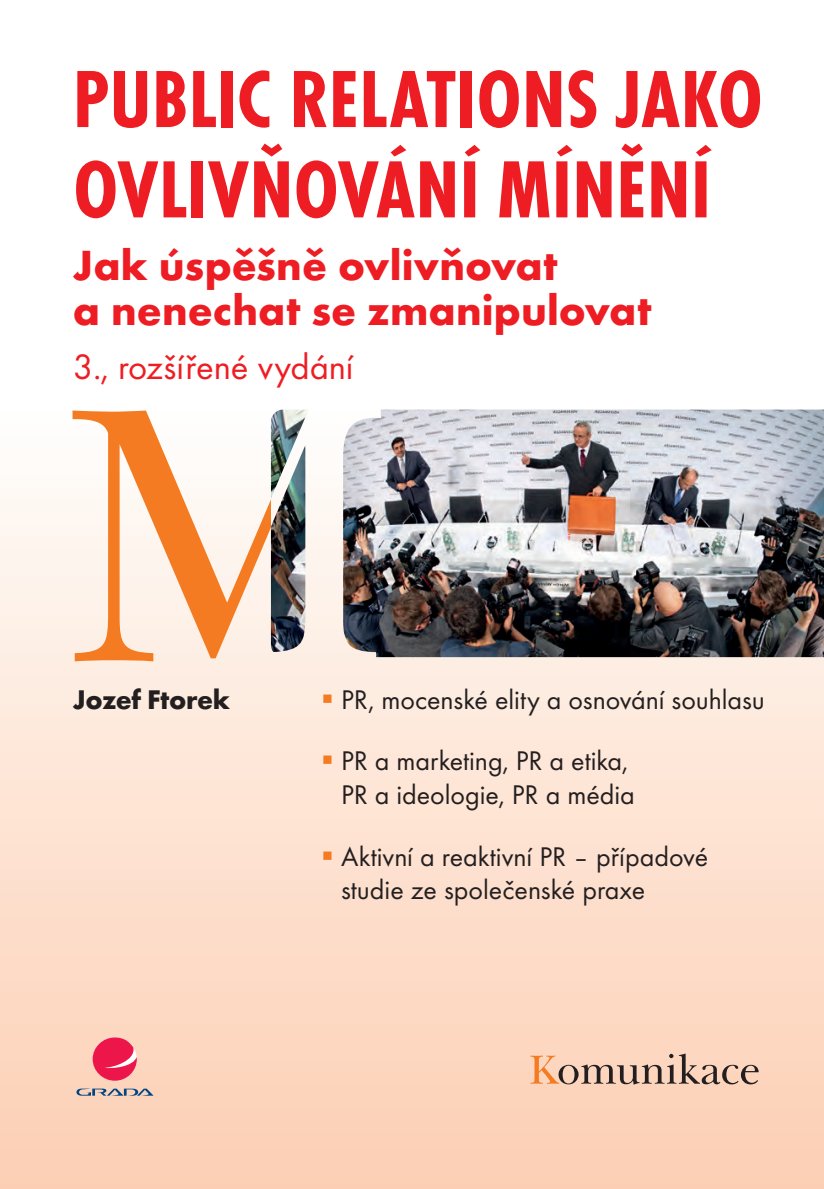
<style>
.page{position:relative;width:824px;height:1189px;background:#fff}
.page>*{position:absolute;margin:0;border:0;box-sizing:border-box;transform-origin:0 0}
.t1{font:700 condensed 84px/90.3px "Futura TOT";letter-spacing:.005em;color:#ee1d23}
.t2{font:700 43.75px/44.1px "Futura TOT";color:#ee1d23}
.t3{font:36.75px "Futura TOT";color:#ee1d23}
.t4{font:28px/33.6px "Futura TOT";color:#231f20;text-align:right}
.t5{font:700 28px "Futura TOT";letter-spacing:-.02em;color:#231f20}
.s1{color:#f47b21}
</style>
<div class="page">
<div style="left:0;top:408px;width:823px;height:781px;background:linear-gradient(to bottom,#fefefc,#fcceb2)"></div>
<svg style="left:76px;top:1088px;width:77px;height:7px"></svg>
<svg style="left:93px;top:1037px;width:44px;height:43px;background:#f14d6f"></svg>
<svg style="left:530px;top:1053px;width:228px;height:31px;background:#d3af9a"></svg>
<svg style="left:72px;top:410px;width:199px;height:251px"></svg>
<img style="left:271px;top:409px;width:552px;height:248px">
<h1 class="t1" style="left:73px;top:61px;width:691px">PUBLIC RELATIONS JAKO<br>OVLIVŇOVÁNÍ MÍNĚNÍ</h1>
<h2 class="t2" style="left:73px;top:247px;width:579px">Jak úspěšně ovlivňovat<br>a nenechat se zmanipulovat</h2>
<h3 class="t3" style="left:73px;top:353px;width:282px">3., rozšířené vydání</h3>
<p class="t5" style="left:73px;top:688px;width:158px">Jozef Ftorek</p>
<p class="t4" style="left:321px;top:685px;width:445px"><span class="s1">▪</span> PR, mocenské elity a osnování souhlasu</p>
<p class="t4" style="left:321px;top:746px;width:315px"><span class="s1">▪</span> PR a marketing, PR a etika,<br>PR a ideologie, PR a média</p>
<p class="t4" style="left:341px;top:842px;width:368px;text-align:left;text-indent:-20px"><span class="s1">▪</span> Aktivní a reaktivní PR – případové studie ze společenské praxe</p>
</div>
